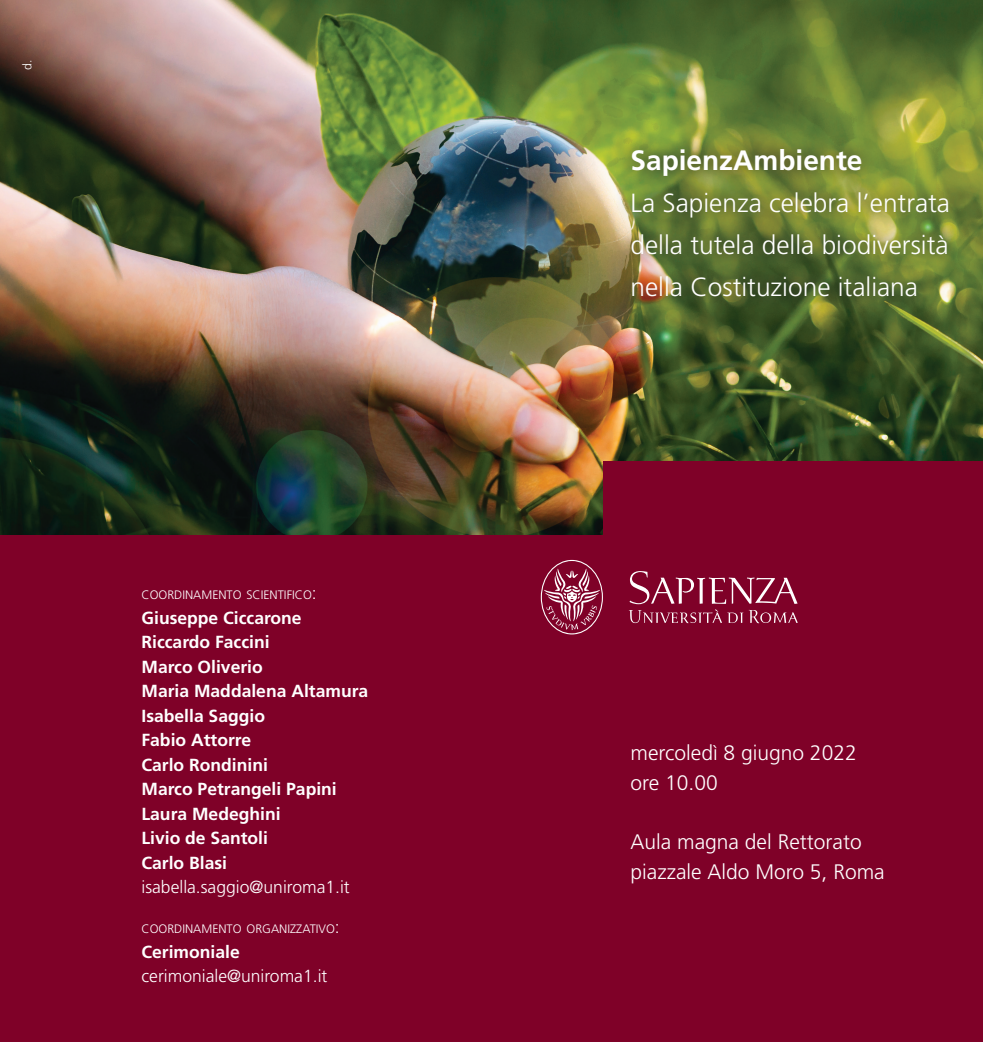
<style>
.page{position:relative;width:983px;height:1042px;background:#fff}
.page>*{position:absolute;margin:0;border:0;box-sizing:border-box;transform-origin:0 0}
.t1{font:700 28px "Frutiger LT Std";color:#fff}
.t2{font:300 26.25px/42px "Frutiger LT Std";color:#fff;text-align:justify}
.t3{font:300 21px/29.8px "Frutiger LT Std";color:#fff}
.t4{font:700 17.5px/24.5px "Frutiger LT Std";color:#fff}
.t5{font:300 17.5px "Frutiger LT Std";color:#fff}
.t6{font:300 12.25px "Frutiger LT Std";color:#fff}
.t7{font:300 12.25px "Frutiger LT Std";color:#fff}
.s1{font-size:17.5px}
</style>
<div class="page">
<img style="left:0;top:0;width:982px;height:536px">
<div style="left:0;top:536px;width:982px;height:506px;background:#7f0128"></div>
<div style="left:603px;top:461px;width:379px;height:581px;background:#7f0128"></div>
<svg style="left:540px;top:560px;width:62px;height:74px"></svg>
<svg style="left:628px;top:571px;width:169px;height:52px"></svg>
<svg style="left:613px;top:132px;width:352px;height:182px"></svg>
<p class="t7" style="left:20px;top:70px;width:12px;rotate:-90deg">d.</p>
<p class="t6" style="left:141px;top:588px;width:177px">COORDINAMENTO SCIENTIFICO<span class="s1">:</span></p>
<p class="t4" style="left:141px;top:605px;width:228px">Giuseppe Ciccarone<br>Riccardo Faccini<br>Marco Oliverio<br>Maria Maddalena Altamura<br>Isabella Saggio<br>Fabio Attorre<br>Carlo Rondinini<br>Marco Petrangeli Papini<br>Laura Medeghini<br>Livio de Santoli<br>Carlo Blasi</p>
<p class="t5" style="left:141px;top:877px;width:210px">isabella.saggio@uniroma1.it</p>
<p class="t6" style="left:141px;top:922px;width:200px">COORDINAMENTO ORGANIZZATIVO<span class="s1">:</span></p>
<p class="t4" style="left:141px;top:939px;width:100px">Cerimoniale</p>
<p class="t5" style="left:141px;top:966px;width:187px">cerimoniale@uniroma1.it</p>
<h1 class="t1" style="left:630px;top:144px;width:233px">SapienzAmbiente</h1>
<h2 class="t2" style="left:630px;top:182px;width:321px">La Sapienza celebra l’entrata della tutela della biodiversità nella Costituzione italiana</h2>
<p class="t3" style="left:630px;top:738px;width:228px">mercoledì 8 giugno 2022 ore 10.00</p>
<p class="t3" style="left:630px;top:827px;width:256px">Aula magna del Rettorato piazzale Aldo Moro 5, Roma</p>
</div>
